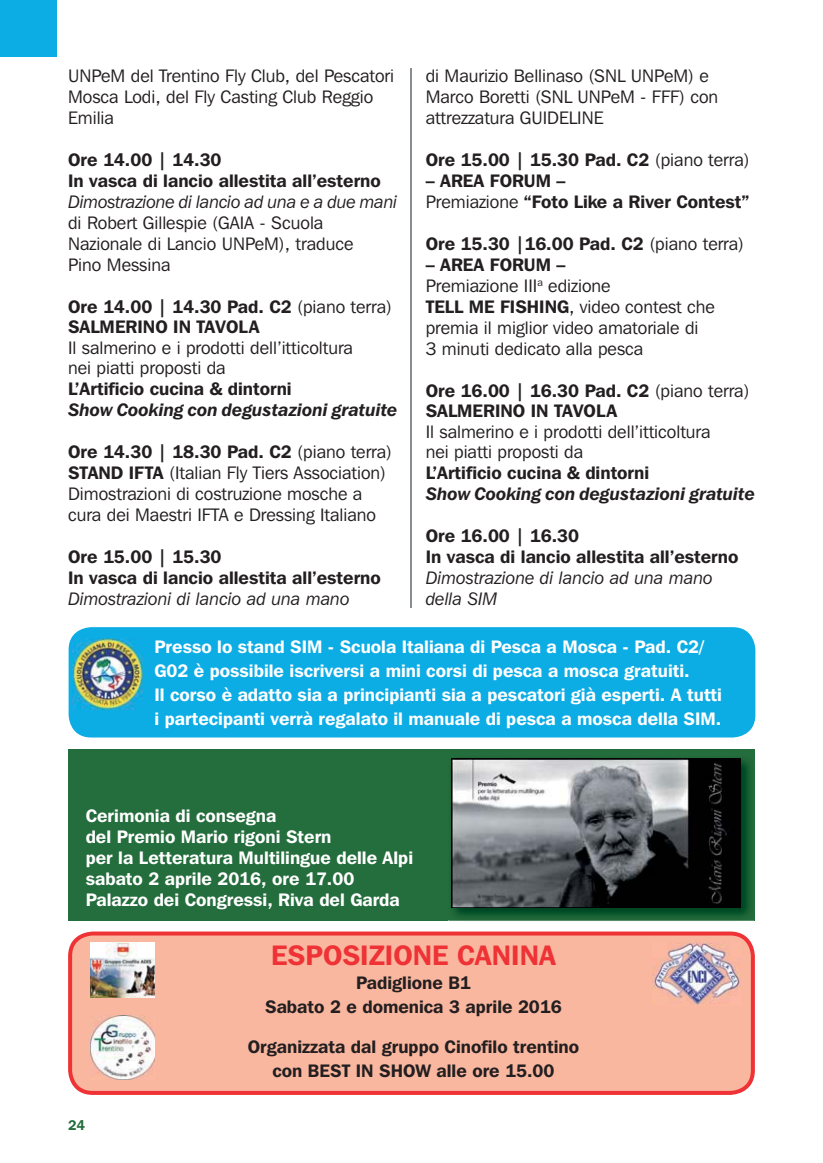
<style>
.page{position:relative;width:823px;height:1163px;background:#fff}
.page>*{position:absolute;margin:0;border:0;box-sizing:border-box;transform-origin:0 0}
.t1{font:600 28px "Franklin Gothic IT Cby BT";color:#ee3235}
.t2{font:18px/21px "Franklin Gothic IT Cby BT";color:#231f20}
.t3{font:600 18px/21px "Franklin Gothic IT Cby BT";color:#231f20}
.t4{font:600 18px/21px "Franklin Gothic IT Cby BT";color:#fff}
.t5{font:italic 18px/21px "Franklin Gothic IT Cby BT";color:#231f20}
.t6{font:italic 600 18px "Franklin Gothic IT Cby BT";color:#231f20}
.t7{font:600 14px "Franklin Gothic IT Cby BT";color:#246d3c}
.s1{font-weight:400}
.s2{font-weight:600}
</style>
<div class="page">
<svg style="left:68px;top:931px;width:686px;height:163px;background:#f9af9a"></svg>
<hr style="left:411px;top:68px;width:1px;height:539px;background:#888d91">
<div style="left:68px;top:748px;width:686px;height:172px;background:#246d3c"></div>
<img style="left:448px;top:758px;width:305px;height:163px">
<img style="left:451px;top:758px;width:289px;height:149px">
<div style="left:69px;top:627px;width:686px;height:110px;background:#0cace4;border-radius:23px"></div>
<div style="left:0;top:0;width:57px;height:57px;background:#0cace4"></div>
<img style="left:73px;top:638px;width:70px;height:71px">
<img style="left:652px;top:942px;width:88px;height:63px">
<img style="left:91px;top:1015px;width:64px;height:64px">
<img style="left:91px;top:942px;width:63px;height:55px">
<p class="t2" style="left:68px;top:67px;width:327px">UNPeM del Trentino Fly Club, del Pescatori<br>Mosca Lodi, del Fly Casting Club Reggio<br>Emilia</p>
<p class="t3" style="left:68px;top:151px;width:314px">Ore 14.00 | 14.30<br>In vasca di lancio allestita all’esterno</p>
<p class="t5" style="left:68px;top:193px;width:330px">Dimostrazione di lancio ad una e a due mani</p>
<p class="t2" style="left:68px;top:214px;width:286px">di Robert Gillespie (GAIA - Scuola<br>Nazionale di Lancio UNPeM), traduce<br>Pino Messina</p>
<p class="t3" style="left:68px;top:297px;width:325px">Ore 14.00 | 14.30 Pad. C2 <span class="s1">(piano terra)<br></span>SALMERINO IN TAVOLA</p>
<p class="t2" style="left:68px;top:339px;width:286px">Il salmerino e i prodotti dell’itticoltura nei piatti proposti da</p>
<p class="t3" style="left:68px;top:380px;width:225px">L’Artificio cucina &amp; dintorni</p>
<p class="t6" style="left:68px;top:403px;width:330px">Show Cooking con degustazioni gratuite</p>
<p class="t2" style="left:68px;top:442px;width:325px"><span class="s2">Ore 14.30 | 18.30 Pad. C2</span> (piano terra)<br><span class="s2">STAND IFTA</span> (Italian Fly Tiers Association)<br>Dimostrazioni di costruzione mosche a cura dei Maestri IFTA e Dressing Italiano</p>
<p class="t3" style="left:68px;top:547px;width:314px">Ore 15.00 | 15.30<br>In vasca di lancio allestita all’esterno</p>
<p class="t5" style="left:68px;top:589px;width:283px">Dimostrazioni di lancio ad una mano</p>
<p class="t2" style="left:425px;top:67px;width:294px">di Maurizio Bellinaso (SNL UNPeM) e<br>Marco Boretti (SNL UNPeM - FFF) con attrezzatura GUIDELINE</p>
<p class="t3" style="left:425px;top:151px;width:325px">Ore 15.00 | 15.30 Pad. C2 <span class="s1">(piano terra)</span></p>
<p class="t3" style="left:425px;top:172px;width:325px">– AREA FORUM –<br><span class="s1">Premiazione</span> “Foto Like a River Contest”</p>
<p class="t3" style="left:425px;top:235px;width:320px">Ore 15.30 |16.00 Pad. C2 <span class="s1">(piano terra)</span></p>
<p class="t2" style="left:425px;top:256px;width:290px"><span class="s2">– AREA FORUM –<br></span>Premiazione III<sup>a</sup> edizione<br><span class="s2">TELL ME FISHING</span>, video contest che premia il miglior video amatoriale di<br>3 minuti dedicato alla pesca</p>
<p class="t3" style="left:425px;top:381px;width:325px">Ore 16.00 | 16.30 Pad. C2 <span class="s1">(piano terra)<br></span>SALMERINO IN TAVOLA</p>
<p class="t2" style="left:425px;top:423px;width:286px">Il salmerino e i prodotti dell’itticoltura nei piatti proposti da</p>
<p class="t3" style="left:425px;top:464px;width:225px">L’Artificio cucina &amp; dintorni</p>
<p class="t6" style="left:425px;top:487px;width:330px">Show Cooking con degustazioni gratuite</p>
<p class="t3" style="left:425px;top:526px;width:314px">Ore 16.00 | 16.30<br>In vasca di lancio allestita all’esterno</p>
<p class="t5" style="left:425px;top:568px;width:288px">Dimostrazione di lancio ad una mano della SIM</p>
<p class="t4" style="left:154px;top:636px;width:568px;line-height:24px">Presso lo stand SIM - Scuola Italiana di Pesca a Mosca - Pad. C2/ G02 è possibile iscriversi a mini corsi di pesca a mosca gratuiti.<br>Il corso è adatto sia a principianti sia a pescatori già esperti. A tutti i partecipanti verrà regalato il manuale di pesca a mosca della SIM.</p>
<p class="t4" style="left:86px;top:806px;width:329px">Cerimonia di consegna<br>del Premio Mario rigoni Stern<br>per la Letteratura Multilingue delle Alpi sabato 2 aprile 2016, ore 17.00<br>Palazzo dei Congressi, Riva del Garda</p>
<p class="t7" style="left:68px;top:1119px;width:19px">24</p>
<h1 class="t1" style="left:271px;top:945px;width:286px">ESPOSIZIONE CANINA</h1>
<p class="t3" style="left:265px;top:972px;width:298px;line-height:24px;text-align:center">Padiglione B1<br>Sabato 2 e domenica 3 aprile 2016</p>
<p class="t3" style="left:248px;top:1036px;width:332px;line-height:24px;text-align:center">Organizzata dal gruppo Cinofilo trentino con BEST IN SHOW alle ore 15.00</p>
</div>
